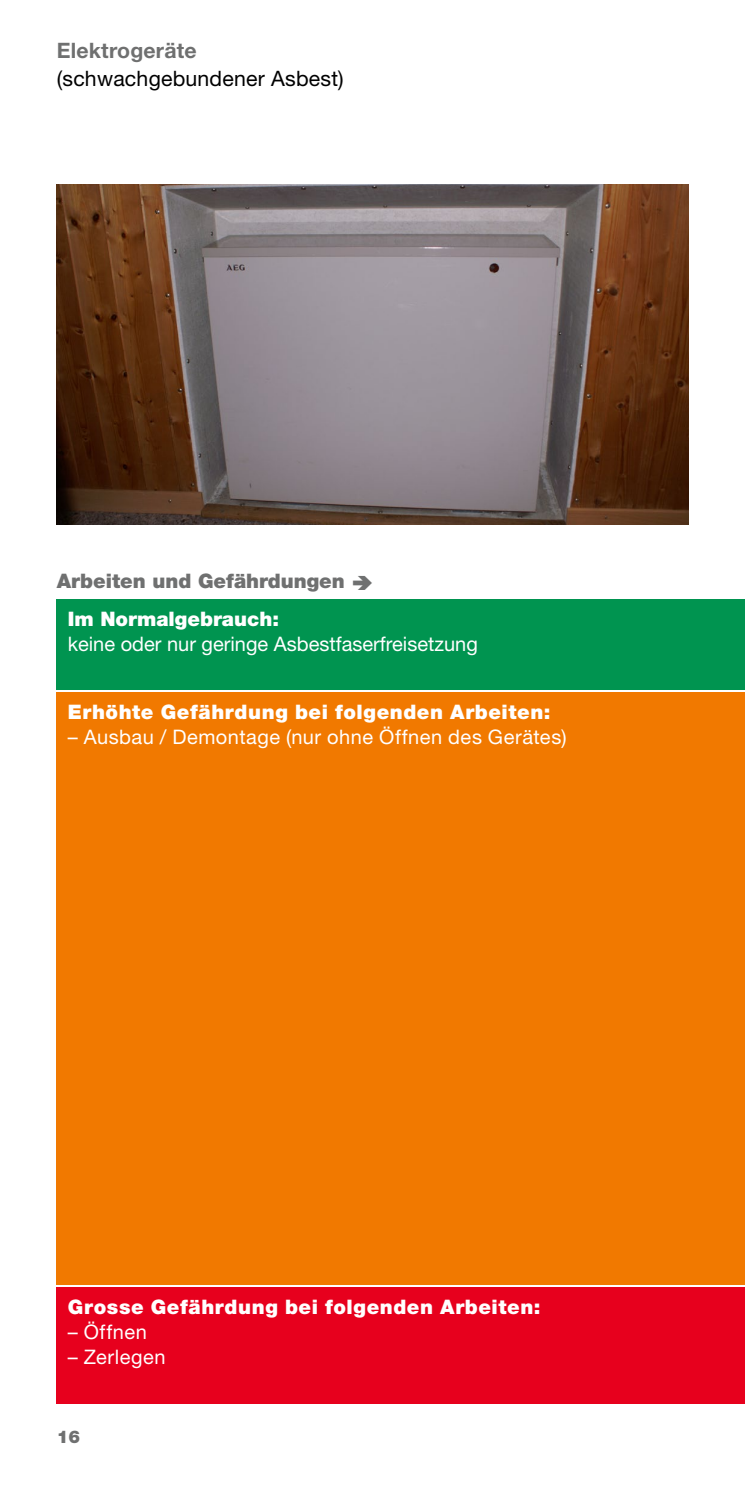
<style>
.page{position:relative;width:745px;height:1489px;background:#fff}
.page>*{position:absolute;margin:0;border:0;box-sizing:border-box;transform-origin:0 0}
.t1{font:21.25px "Helvetica Neue LT Std";letter-spacing:.01em;color:#000}
.t2{font:700 21.25px "Helvetica Neue LT Std";letter-spacing:.01em;color:#6f7070}
.t3{font:900 20px "Helvetica Neue LT Std";letter-spacing:.03em;color:#fff}
.t4{font:20px "Helvetica Neue LT Std";letter-spacing:.02em;color:#fff}
.t5{font:20px "Helvetica Neue LT Std";color:#fff}
.t6{font:900 20px "Helvetica Neue LT Std";color:#6f7070}
.t7{font:900 20px "Helvetica Neue LT Std";color:#fff}
.t8{font:900 17.5px "Helvetica Neue LT Std";color:#6f7070}
</style>
<div class="page">
<img style="left:57px;top:184px;width:631px;height:340px">
<div style="left:57px;top:1286px;width:687px;height:117px;background:#e7001d"></div>
<div style="left:57px;top:692px;width:687px;height:592px;background:#f17900"></div>
<div style="left:57px;top:599px;width:687px;height:90px;background:#009450"></div>
<p class="t2" style="left:57px;top:37px;width:141px">Elektrogeräte</p>
<p class="t1" style="left:57px;top:66px;width:288px">(schwachgebundener Asbest)</p>
<p class="t6" style="left:57px;top:569px;width:289px">Arbeiten und Gefährdungen</p>
<p class="t7" style="left:68px;top:607px;width:213px">Im Normalgebrauch:</p>
<p class="t5" style="left:68px;top:632px;width:411px">keine oder nur geringe Asbestfaserfreisetzung</p>
<p class="t3" style="left:68px;top:700px;width:484px">Erhöhte Gefährdung bei folgenden Arbeiten:</p>
<p class="t4" style="left:68px;top:725px;width:500px">– Ausbau / Demontage (nur ohne Öffnen des Gerätes)</p>
<p class="t3" style="left:68px;top:1294px;width:474px">Grosse Gefährdung bei folgenden Arbeiten:</p>
<p class="t4" style="left:68px;top:1319px;width:81px">– Öffnen</p>
<p class="t4" style="left:68px;top:1344px;width:99px">– Zerlegen</p>
<p class="t8" style="left:57px;top:1426px;width:25px">16</p>
</div>
